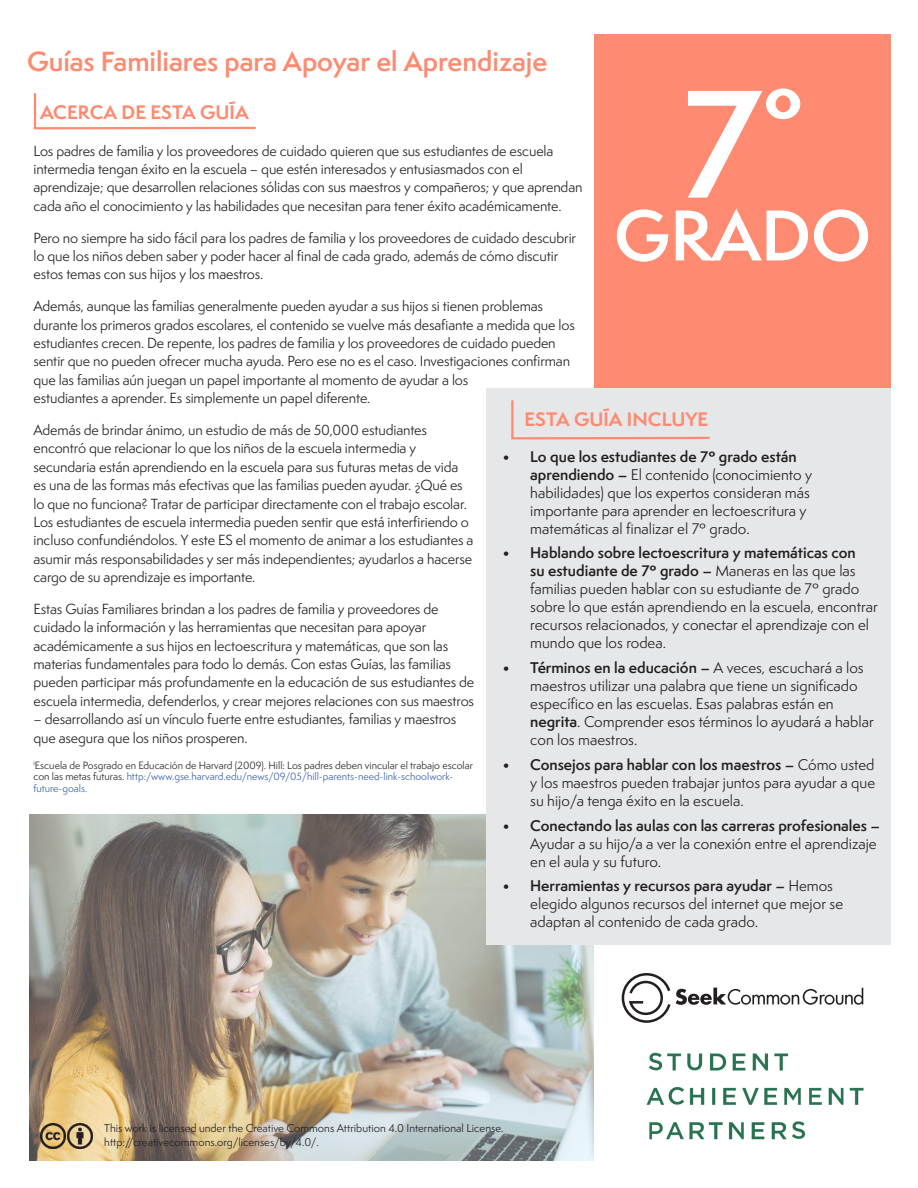
<style>
.page{position:relative;width:918px;height:1188px;background:#fff}
.page>*{position:absolute;margin:0;border:0;box-sizing:border-box;transform-origin:0 0}
.t1{font:600 141px "Semplicita Pro";color:#fff}
.t2{font:600 66px "Semplicita Pro";color:#fff}
.t3{font:600 25.5px "Semplicita Pro";color:#fe8a71}
.t4{font:700 18px "Semplicita Pro";color:#fe8a71}
.t5{font:14.25px/18px "Semplicita Pro";color:#231f20}
.t6{font:13.5px/18.3px "Semplicita Pro";letter-spacing:-.01em;color:#231f20}
.t7{font:10.5px "Semplicita Pro";color:#231f20}
.t8{font:9.75px/11.7px "Semplicita Pro";color:#231f20}
.s1{color:#385daa}
.s2{font-weight:600}
</style>
<div class="page">
<img style="left:29px;top:814px;width:565px;height:347px">
<div style="left:594px;top:34px;width:297px;height:489px;background:#fe8a71"></div>
<svg style="left:621px;top:973px;width:242px;height:50px"></svg>
<svg style="left:33px;top:93px;width:223px;height:37px"></svg>
<div style="left:486px;top:388px;width:405px;height:557px;background:#e6e7e9"></div>
<svg style="left:511px;top:400px;width:199px;height:40px"></svg>
<img style="left:40px;top:1123px;width:52px;height:25px">
<img style="left:646px;top:1052px;width:218px;height:88px">
<p class="t3" style="left:27px;top:43px;width:522px">Guías Familiares para Apoyar el Aprendizaje</p>
<p class="t4" style="left:40px;top:99px;width:210px">ACERCA DE ESTA GUÍA</p>
<p class="t1" style="left:681px;top:40px;width:124px">7<sup>º</sup></p>
<p class="t2" style="left:614px;top:187px;width:258px">GRADO</p>
<p class="t6" style="left:33px;top:141px;width:551px">Los padres de familia y los proveedores de cuidado quieren que sus estudiantes de escuela intermedia tengan éxito en la escuela – que estén interesados y entusiasmados con el aprendizaje; que desarrollen relaciones sólidas con sus maestros y compañeros; y que aprendan cada año el conocimiento y las habilidades que necesitan para tener éxito académicamente.</p>
<p class="t6" style="left:33px;top:228px;width:544px">Pero no siempre ha sido fácil para los padres de familia y los proveedores de cuidado descubrir lo que los niños deben saber y poder hacer al final de cada grado, además de cómo discutir estos temas con sus hijos y los maestros.</p>
<p class="t6" style="left:33px;top:297px;width:543px">Además, aunque las familias generalmente pueden ayudar a sus hijos si tienen problemas durante los primeros grados escolares, el contenido se vuelve más desafiante a medida que los estudiantes crecen. De repente, los padres de familia y los proveedores de cuidado pueden sentir que no pueden ofrecer mucha ayuda. Pero ese no es el caso. Investigaciones confirman que las familias aún juegan un papel importante al momento de ayudar a los<br>estudiantes a aprender. Es simplemente un papel diferente.</p>
<p class="t6" style="left:33px;top:421px;width:441px">Además de brindar ánimo, un estudio de más de 50,000 estudiantes encontró que relacionar lo que los niños de la escuela intermedia y secundaria están aprendiendo en la escuela para sus futuras metas de vida es una de las formas más efectivas que las familias pueden ayudar. ¿Qué es lo que no funciona? Tratar de participar directamente con el trabajo escolar.<br>Los estudiantes de escuela intermedia pueden sentir que está interfiriendo o incluso confundiéndolos. Y este ES el momento de animar a los estudiantes a asumir más responsabilidades y ser más independientes; ayudarlos a hacerse cargo de su aprendizaje es importante.</p>
<p class="t6" style="left:33px;top:599px;width:442px">Estas Guías Familiares brindan a los padres de familia y proveedores de cuidado la información y las herramientas que necesitan para apoyar académicamente a sus hijos en lectoescritura y matemáticas, que son las materias fundamentales para todo lo demás. Con estas Guías, las familias pueden participar más profundamente en la educación de sus estudiantes de escuela intermedia, defenderlos, y crear mejores relaciones con sus maestros</p>
<p class="t6" style="left:33px;top:710px;width:424px">– desarrollando así un vínculo fuerte entre estudiantes, familias y maestros que asegura que los niños prosperen.</p>
<p class="t8" style="left:33px;top:759px;width:441px"><sup>i</sup>Escuela de Posgrado en Educación de Harvard (2009). Hill: Los padres deben vincular el trabajo escolar con las metas futuras. <span class="s1">http:/www.gse.harvard.edu/news/09/05/hill-parents-need-link-schoolwork&shy;future-goals.</span></p>
<p class="t4" style="left:524px;top:406px;width:186px">ESTA GUÍA INCLUYE</p>
<p class="t5" style="left:530px;top:447px;width:283px;text-indent:-27px"><span class="s2">• Lo que los estudiantes de 7º grado están aprendiendo –</span> El contenido (conocimiento y habilidades) que los expertos consideran más importante para aprender en lectoescritura y matemáticas al finalizar el 7º grado.</p>
<p class="t5" style="left:530px;top:544px;width:349px;text-indent:-27px"><span class="s2">• Hablando sobre lectoescritura y matemáticas con<br>su estudiante de 7º grado –</span> Maneras en las que las familias pueden hablar con su estudiante de 7º grado sobre lo que están aprendiendo en la escuela, encontrar recursos relacionados, y conectar el aprendizaje con el mundo que los rodea.</p>
<p class="t5" style="left:530px;top:658px;width:345px;text-indent:-27px"><span class="s2">• Términos en la educación –</span> A veces, escuchará a los maestros utilizar una palabra que tiene un significado específico en las escuelas. Esas palabras están en <span class="s2">negrita</span>. Comprender esos términos lo ayudará a hablar con los maestros.</p>
<p class="t5" style="left:530px;top:755px;width:346px;text-align:justify;text-indent:-27px"><span class="s2">• Consejos para hablar con los maestros –</span> Cómo usted y los maestros pueden trabajar juntos para ayudar a que su hijo/a tenga éxito en la escuela.</p>
<p class="t5" style="left:530px;top:816px;width:351px;text-indent:-27px"><span class="s2">• Conectando las aulas con las carreras profesionales –<br></span>Ayudar a su hijo/a a ver la conexión entre el aprendizaje en el aula y su futuro.</p>
<p class="t5" style="left:530px;top:877px;width:314px;text-indent:-27px"><span class="s2">• Herramientas y recursos para ayudar –</span> Hemos elegido algunos recursos del internet que mejor se adaptan al contenido de cada grado.</p>
<p class="t7" style="left:104px;top:1120px;width:401px">This work is licensed under the Creative Commons Attribution 4.0 International License.</p>
<p class="t7" style="left:104px;top:1135px;width:216px">http://creativecommons.org/licenses/by/4.0/.</p>
</div>
